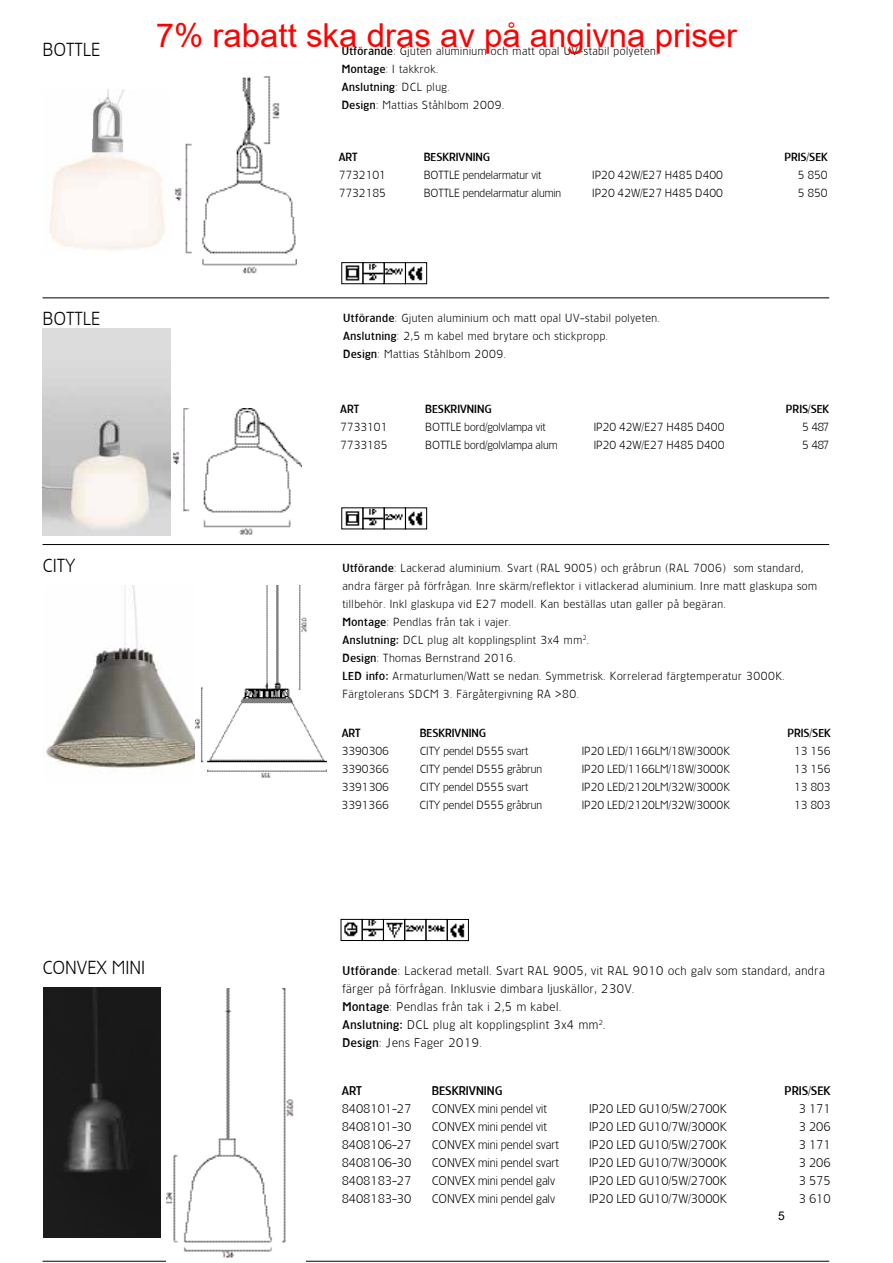
<style>
.page{position:relative;width:893px;height:1263px;background:#fff}
.page>*{position:absolute;margin:0;border:0;box-sizing:border-box;transform-origin:0 0}
.t1{font:33px "Arial";color:#f00}
.t2{font:300 18px "TF Forever";color:#000}
.t3{font:300 12px "TF Forever";color:#000}
.t4{font:300 12px/18px "TF Forever";letter-spacing:.05em;color:#000}
.t5{font:500 12px "TF Forever";color:#000}
.t6{font:12px "Arial";color:#000}
.t7{font:300 11.25px/18px "TF Forever";letter-spacing:.05em;color:#000}
.t8{font:300 11.25px "TF Forever";color:#000}
.t9{font:500 11.25px "TF Forever";color:#000}
.s1{font-weight:500}
</style>
<div class="page">
<hr style="left:43px;top:1261px;width:786px;height:1px;background:#000">
<img style="left:43px;top:585px;width:152px;height:183px">
<img style="left:195px;top:585px;width:131px;height:193px">
<img style="left:344px;top:921px;width:121px;height:17px">
<div style="left:362px;top:919px;width:21px;height:21px;border:1px solid #000"></div>
<div style="left:383px;top:919px;width:22px;height:21px;border:1px solid #000"></div>
<div style="left:405px;top:919px;width:21px;height:21px;border:1px solid #000"></div>
<div style="left:447px;top:919px;width:21px;height:22px;border:1px solid #000"></div>
<hr style="left:43px;top:298px;width:786px;height:1px;background:#000">
<img style="left:49px;top:90px;width:116px;height:160px">
<img style="left:174px;top:76px;width:122px;height:198px">
<img style="left:345px;top:265px;width:78px;height:16px">
<div style="left:405px;top:263px;width:22px;height:21px;border:1px solid #000"></div>
<img style="left:43px;top:329px;width:127px;height:207px">
<img style="left:174px;top:408px;width:127px;height:127px">
<img style="left:345px;top:510px;width:78px;height:16px">
<div style="left:405px;top:508px;width:22px;height:21px;border:1px solid #000"></div>
<hr style="left:43px;top:544px;width:786px;height:1px;background:#000">
<img style="left:43px;top:987px;width:118px;height:250px">
<div style="left:166px;top:988px;width:140px;height:275px;background:#fff"></div>
<img style="left:166px;top:988px;width:128px;height:270px">
<h1 class="t1" style="left:156px;top:13px;width:583px">7% rabatt ska dras av på angivna priser</h1>
<h2 class="t2" style="left:43px;top:39px;width:59px">BOTTLE</h2>
<p class="t7" style="left:342px;top:41px;width:318px"><span class="s1">Utförande</span>: Gjuten aluminium och matt opal UV-stabil polyeten.<br><span class="s1">Montage</span>: I takkrok.<br><span class="s1">Anslutning</span>: DCL plug.<br><span class="s1">Design</span>: Mattias Ståhlbom 2009.</p>
<p class="t9" style="left:339px;top:150px;width:20px">ART</p>
<p class="t9" style="left:424px;top:150px;width:68px">BESKRIVNING</p>
<p class="t9" style="left:784px;top:150px;width:45px">PRIS/SEK</p>
<p class="t8" style="left:339px;top:168px;width:49px">7732101</p>
<p class="t8" style="left:424px;top:168px;width:119px">BOTTLE pendelarmatur vit</p>
<p class="t8" style="left:592px;top:168px;width:132px">IP20 42W/E27 H485 D400</p>
<p class="t7" style="left:798px;top:166px;width:31px">5 850</p>
<p class="t8" style="left:339px;top:186px;width:49px">7732185</p>
<p class="t8" style="left:424px;top:186px;width:139px">BOTTLE pendelarmatur alumin</p>
<p class="t8" style="left:592px;top:186px;width:132px">IP20 42W/E27 H485 D400</p>
<p class="t7" style="left:798px;top:184px;width:31px">5 850</p>
<h2 class="t2" style="left:43px;top:308px;width:59px">BOTTLE</h2>
<p class="t7" style="left:343px;top:308px;width:318px"><span class="s1">Utförande</span>: Gjuten aluminium och matt opal UV-stabil polyeten.<br><span class="s1">Anslutning</span>: 2,5 m kabel med brytare och stickpropp.<br><span class="s1">Design</span>: Mattias Ståhlbom 2009.</p>
<p class="t9" style="left:340px;top:402px;width:20px">ART</p>
<p class="t9" style="left:425px;top:402px;width:68px">BESKRIVNING</p>
<p class="t9" style="left:786px;top:402px;width:45px">PRIS/SEK</p>
<p class="t8" style="left:340px;top:421px;width:49px">7733101</p>
<p class="t8" style="left:425px;top:421px;width:122px">BOTTLE bord/golvlampa vit</p>
<p class="t8" style="left:594px;top:421px;width:132px">IP20 42W/E27 H485 D400</p>
<p class="t7" style="left:802px;top:418px;width:29px">5 487</p>
<p class="t8" style="left:340px;top:439px;width:49px">7733185</p>
<p class="t8" style="left:425px;top:439px;width:134px">BOTTLE bord/golvlampa alum</p>
<p class="t8" style="left:594px;top:439px;width:132px">IP20 42W/E27 H485 D400</p>
<p class="t7" style="left:802px;top:436px;width:29px">5 487</p>
<h2 class="t2" style="left:43px;top:555px;width:35px">CITY</h2>
<p class="t7" style="left:342px;top:559px;width:476px"><span class="s1">Utförande</span>: Lackerad aluminium. Svart (RAL 9005) och gråbrun (RAL 7006) som standard, andra färger på förfrågan. Inre skärm/reflektor i vitlackerad aluminium. Inre matt glaskupa som tillbehör. Inkl glaskupa vid E27 modell. Kan beställas utan galler på begäran.<br><span class="s1">Montage</span>: Pendlas från tak i vajer.<br><span class="s1">Anslutning:</span> DCL plug alt kopplingsplint 3x4 mm<sup>2</sup>.<br><span class="s1">Design</span>: Thomas Bernstrand 2016.<br><span class="s1">LED info:</span> Armaturlumen/Watt se nedan. Symmetrisk. Korrelerad färgtemperatur 3000K.<br>Färgtolerans SDCM 3. Färgåtergivning RA &gt;80.</p>
<p class="t9" style="left:342px;top:726px;width:20px">ART</p>
<p class="t9" style="left:420px;top:726px;width:68px">BESKRIVNING</p>
<p class="t9" style="left:787px;top:726px;width:45px">PRIS/SEK</p>
<p class="t8" style="left:342px;top:744px;width:49px">3390306</p>
<p class="t8" style="left:420px;top:744px;width:110px">CITY pendel D555 svart</p>
<p class="t8" style="left:582px;top:744px;width:150px">IP20 LED/1166LM/18W/3000K</p>
<p class="t7" style="left:794px;top:742px;width:38px">13 156</p>
<p class="t8" style="left:342px;top:762px;width:49px">3390366</p>
<p class="t8" style="left:420px;top:762px;width:124px">CITY pendel D555 gråbrun</p>
<p class="t8" style="left:582px;top:762px;width:150px">IP20 LED/1166LM/18W/3000K</p>
<p class="t7" style="left:794px;top:760px;width:38px">13 156</p>
<p class="t8" style="left:342px;top:780px;width:49px">3391306</p>
<p class="t8" style="left:420px;top:780px;width:110px">CITY pendel D555 svart</p>
<p class="t8" style="left:582px;top:780px;width:150px">IP20 LED/2120LM/32W/3000K</p>
<p class="t7" style="left:794px;top:778px;width:38px">13 803</p>
<p class="t8" style="left:342px;top:798px;width:49px">3391366</p>
<p class="t8" style="left:420px;top:798px;width:124px">CITY pendel D555 gråbrun</p>
<p class="t8" style="left:582px;top:798px;width:150px">IP20 LED/2120LM/32W/3000K</p>
<p class="t7" style="left:794px;top:796px;width:38px">13 803</p>
<h2 class="t2" style="left:43px;top:957px;width:104px">CONVEX MINI</h2>
<p class="t4" style="left:342px;top:961px;width:484px"><span class="s1">Utförande</span>: Lackerad metall. Svart RAL 9005, vit RAL 9010 och galv som standard, andra färger på förfrågan. Inklusvie dimbara ljuskällor, 230V.<br><span class="s1">Montage</span>: Pendlas från tak i 2,5 m kabel.<br><span class="s1">Anslutning:</span> DCL plug alt kopplingsplint 3x4 mm<sup>2</sup>.<br><span class="s1">Design</span>: Jens Fager 2019.</p>
<p class="t5" style="left:342px;top:1083px;width:22px">ART</p>
<p class="t5" style="left:432px;top:1083px;width:72px">BESKRIVNING</p>
<p class="t5" style="left:784px;top:1083px;width:48px">PRIS/SEK</p>
<p class="t3" style="left:342px;top:1102px;width:71px">8408101-27</p>
<p class="t3" style="left:432px;top:1102px;width:117px">CONVEX mini pendel vit</p>
<p class="t3" style="left:589px;top:1102px;width:139px">IP20 LED GU10/5W/2700K</p>
<p class="t3" style="left:799px;top:1102px;width:33px">3 171</p>
<p class="t3" style="left:342px;top:1120px;width:71px">8408101-30</p>
<p class="t3" style="left:432px;top:1120px;width:117px">CONVEX mini pendel vit</p>
<p class="t3" style="left:589px;top:1120px;width:139px">IP20 LED GU10/7W/3000K</p>
<p class="t3" style="left:799px;top:1120px;width:33px">3 206</p>
<p class="t3" style="left:342px;top:1138px;width:71px">8408106-27</p>
<p class="t3" style="left:432px;top:1138px;width:129px">CONVEX mini pendel svart</p>
<p class="t3" style="left:589px;top:1138px;width:139px">IP20 LED GU10/5W/2700K</p>
<p class="t3" style="left:799px;top:1138px;width:33px">3 171</p>
<p class="t3" style="left:342px;top:1156px;width:71px">8408106-30</p>
<p class="t3" style="left:432px;top:1156px;width:129px">CONVEX mini pendel svart</p>
<p class="t3" style="left:589px;top:1156px;width:139px">IP20 LED GU10/7W/3000K</p>
<p class="t3" style="left:799px;top:1156px;width:33px">3 206</p>
<p class="t3" style="left:342px;top:1174px;width:71px">8408183-27</p>
<p class="t3" style="left:432px;top:1174px;width:125px">CONVEX mini pendel galv</p>
<p class="t3" style="left:589px;top:1174px;width:139px">IP20 LED GU10/5W/2700K</p>
<p class="t3" style="left:799px;top:1174px;width:33px">3 575</p>
<p class="t3" style="left:342px;top:1192px;width:71px">8408183-30</p>
<p class="t3" style="left:432px;top:1192px;width:125px">CONVEX mini pendel galv</p>
<p class="t3" style="left:589px;top:1192px;width:139px">IP20 LED GU10/7W/3000K</p>
<p class="t3" style="left:799px;top:1192px;width:33px">3 610</p>
<p class="t6" style="left:778px;top:1207px;width:8px">5</p>
</div>
